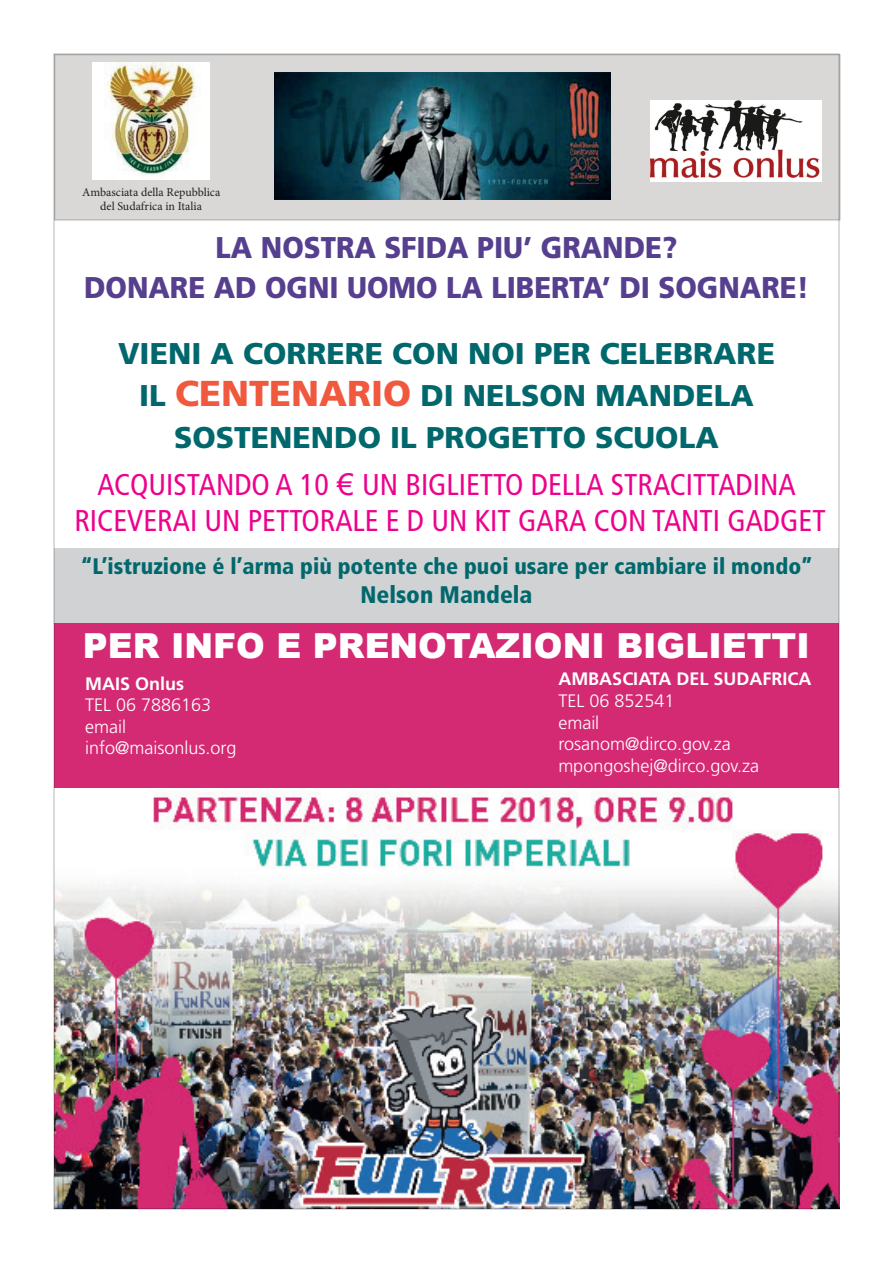
<style>
.page{position:relative;width:893px;height:1263px;background:#fff}
.page>*{position:absolute;margin:0;border:0;box-sizing:border-box;transform-origin:0 0}
.t1{font:900 34.5px "Arial";color:#fff}
.t2{font:condensed 30px/36px "Frutiger";color:#ed028c;text-align:center}
.t3{font:900 30px/42px "Frutiger";color:#00686c;text-align:center}
.t4{font:900 30px/40.5px "Frutiger";color:#563f8e;text-align:center;scale:.92 1}
.t5{font:900 condensed 24px "Frutiger";color:#00686c}
.t6{font:900 condensed 22.5px "Frutiger";color:#00686c}
.t7{font:300 18px/21.6px "Frutiger";color:#fff}
.t8{font:700 18px "Frutiger";color:#fff}
.t9{font:12px/14.4px "Minion Pro";color:#231f20;text-align:center}
.s1{font-size:36px;color:#f0593e}
.s2{font-family:"Arial";font-stretch:normal}
</style>
<div class="page">
<img style="left:56px;top:787px;width:781px;height:420px">
<div style="left:54px;top:549px;width:785px;height:76px;background:#d1d2d4"></div>
<div style="left:54px;top:623px;width:785px;height:164px;background:#d42a73"></div>
<div style="left:55px;top:55px;width:785px;height:165px;background:#dad8d7"></div>
<img style="left:651px;top:100px;width:171px;height:81px">
<img style="left:274px;top:73px;width:336px;height:126px">
<img style="left:93px;top:62px;width:117px;height:117px">
<p class="t9" style="left:82px;top:185px;width:140px">Ambasciata della Repubblica del Sudafrica in Italia</p>
<h2 class="t4" style="left:84px;top:227px;width:789px">LA NOSTRA SFIDA PIU’ GRANDE?<br>DONARE AD OGNI UOMO LA LIBERTA’ DI SOGNARE!</h2>
<h2 class="t3" style="left:118px;top:333px;width:658px">VIENI A CORRERE CON NOI PER CELEBRARE<br>IL <span class="s1">CENTENARIO</span> DI NELSON MANDELA<br>SOSTENENDO IL PROGETTO SCUOLA</h2>
<h2 class="t2" style="left:74px;top:466px;width:753px">ACQUISTANDO A 10 <span class="s2">€</span> UN BIGLIETTO DELLA STRACITTADINA<br>RICEVERAI UN PETTORALE E D UN KIT GARA CON TANTI GADGET</h2>
<p class="t6" style="left:81px;top:553px;width:734px">“L’istruzione é l’arma più potente che puoi usare per cambiare il mondo”</p>
<h3 class="t5" style="left:360px;top:580px;width:174px">Nelson Mandela</h3>
<h1 class="t1" style="left:83px;top:621px;width:728px">PER INFO E PRENOTAZIONI BIGLIETTI</h1>
<p class="t8" style="left:85px;top:673px;width:100px">MAIS Onlus</p>
<p class="t7" style="left:85px;top:694px;width:153px">TEL 06 7886163 email info@maisonlus.org</p>
<p class="t8" style="left:558px;top:668px;width:255px">AMBASCIATA DEL SUDAFRICA</p>
<p class="t7" style="left:558px;top:690px;width:202px">TEL 06 852541<br>email rosanom@dirco.gov.za mpongoshej@dirco.gov.za</p>
</div>
